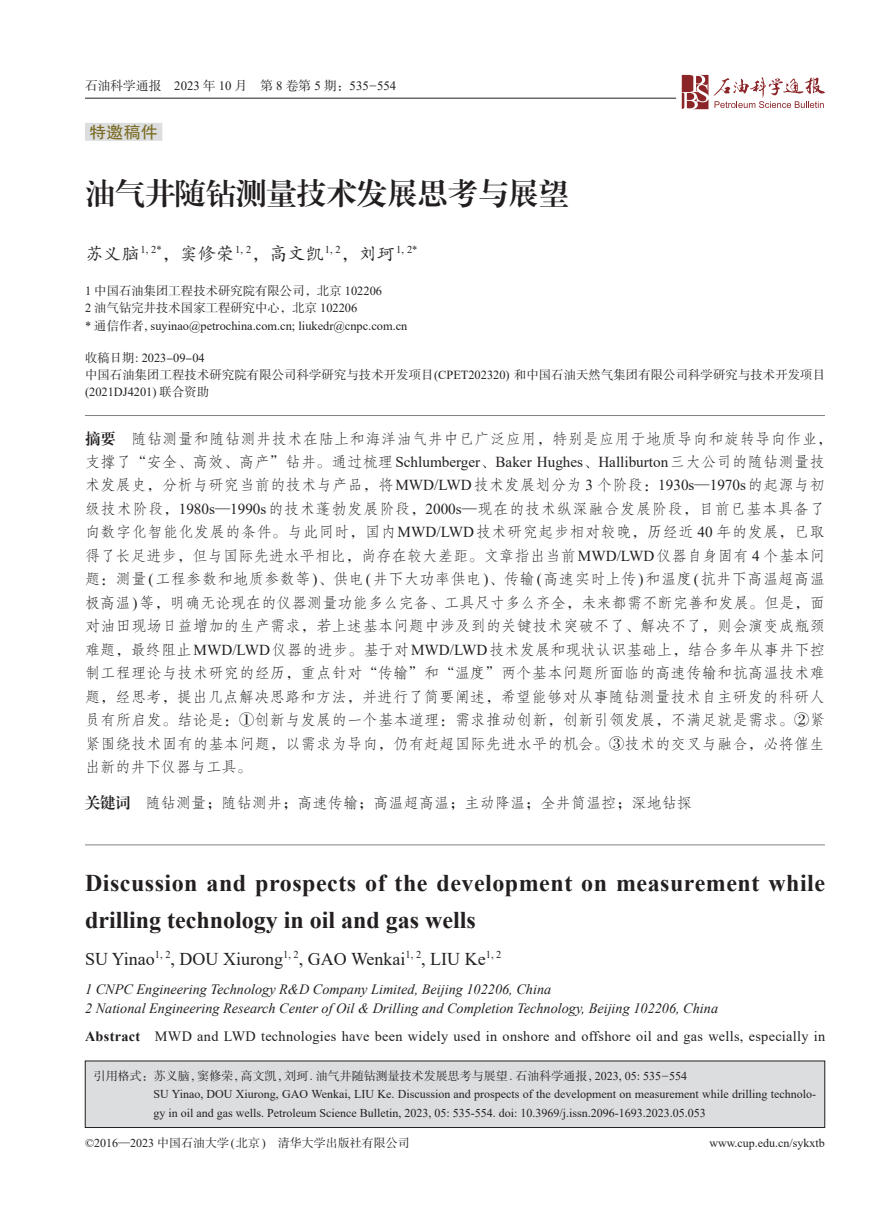
<style>
.page{position:relative;width:893px;height:1212px;background:#fff}
.page>*{position:absolute;margin:0;border:0;box-sizing:border-box;transform-origin:0 0}
.t1{font:30px "FZXBSK GBK1 0";letter-spacing:.01em;color:#231f20}
.t2{font:700 24px/37px "Times New Roman";letter-spacing:.02em;color:#231f20}
.t3{font:18px "Times New Roman";color:#231f20}
.t4{font:18px "FZKTK GBK1 0";letter-spacing:.01em;color:#231f20}
.t5{font:16.8px "FZHTJW GB1 0";color:#7b6c24}
.t6{font:15.15px/23.4px "FZFSK GBK1 0";letter-spacing:.015em;color:#231f20;text-align:justify}
.t7{font:15.15px "Times New Roman";color:#231f20}
.t8{font:italic 14.25px/19.2px "Times New Roman";color:#231f20}
.t9{font:14.25px "Times New Roman";letter-spacing:.02em;color:#231f20}
.t10{font:12.75px "Times New Roman";color:#231f20}
.t11{font:12.3px/17.2px "FZSSK GBK1 0";letter-spacing:.005em;color:#231f20}
.t12{font:12.3px "Times New Roman";color:#231f20}
.t13{font:12px/18.6px "Times New Roman";color:#231f20}
.t14{font:12px "FZSSK GBK1 0";color:#231f20}
.s1{font-family:"FZSSK GBK1 0"}
.s2{font-family:"FZBSJW GB1 0"}
.s3{font-family:"Times New Roman"}
.s4{font-family:"FZSSJW GB1 0"}
.s5{font-family:"FZXBSK GBK1 0"}
.s6{font-family:"FZFSK GBK1 0"}
.s7{font-weight:700}
</style>
<div class="page">
<hr style="left:85px;top:98px;width:591px;height:1px;background:#231f20">
<svg style="left:682px;top:75px;width:143px;height:34px"></svg>
<div style="left:85px;top:123px;width:77px;height:18px;background:#dcdddf"></div>
<hr style="left:85px;top:415px;width:740px;height:1px;background:#808285">
<hr style="left:85px;top:844px;width:740px;height:1px;background:#808285">
<div style="left:85px;top:1061px;width:740px;height:66px;background:#dcdddf"></div>
<div style="left:85px;top:1061px;width:740px;height:67px;border:1px solid #231f20"></div>
<p class="t10" style="left:85px;top:77px;width:313px"><span class="s1">石油科学通报</span> 2023 <span class="s1">年</span> 10 <span class="s1">月 第</span> 8 <span class="s1">卷第</span> 5 <span class="s1">期：</span>535<span class="s2">-</span>554</p>
<p class="t5" style="left:89px;top:123px;width:70px">特邀稿件</p>
<h1 class="t1" style="left:85px;top:177px;width:485px">油气井随钻测量技术发展思考与展望</h1>
<p class="t4" style="left:85px;top:245px;width:334px">苏义脑<sup>1,</sup> <sup>2*</sup>，窦修荣<sup>1,</sup> <sup>2</sup>，高文凯<sup>1,</sup> <sup>2</sup>，刘珂<sup>1,</sup> <sup>2*</sup></p>
<p class="t11" style="left:85px;top:283px;width:298px"><span class="s3">1</span> 中国石油集团工程技术研究院有限公司，北京 <span class="s3">102206<br>2</span> 油气钻完井技术国家工程研究中心，北京 <span class="s3">102206</span></p>
<p class="t12" style="left:85px;top:317px;width:324px">* <span class="s1">通信作者</span>, suyinao@petrochina.com.cn; liukedr@cnpc.com.cn</p>
<p class="t12" style="left:85px;top:349px;width:121px"><span class="s1">收稿日期</span>: 2023<span class="s4">-</span>09<span class="s4">-</span>04</p>
<p class="t11" style="left:85px;top:367px;width:741px">中国石油集团工程技术研究院有限公司科学研究与技术开发项目<span class="s3">(CPET202320)</span> 和中国石油天然气集团有限公司科学研究与技术开发项目</p>
<p class="t12" style="left:85px;top:383px;width:126px">(2021DJ4201) <span class="s1">联合资助</span></p>
<p class="t6" style="left:85px;top:427px;width:749px"><span class="s5">摘要</span> 随钻测量和随钻测井技术在陆上和海洋油气井中已广泛应用，特别是应用于地质导向和旋转导向作业，</p>
<p class="t7" style="left:85px;top:451px;width:741px"><span class="s6">支撑了“安全、高效、高产”钻井。通过梳理</span>Schlumberger<span class="s6">、</span>Baker Hughes<span class="s6">、</span>Halliburton<span class="s6">三大公司的随钻测量技</span></p>
<p class="t6" style="left:85px;top:474px;width:741px">术发展史，分析与研究当前的技术与产品，将<span class="s3">MWD/LWD</span>技术发展划分为 <span class="s3">3</span> 个阶段：<span class="s3">1930s</span>—<span class="s3">1970s</span>的起源与初级技术阶段，<span class="s3">1980s</span>—<span class="s3">1990s</span>的技术蓬勃发展阶段，<span class="s3">2000s</span>—现在的技术纵深融合发展阶段，目前已基本具备了向数字化智能化发展的条件。与此同时，国内<span class="s3">MWD/LWD</span>技术研究起步相对较晚，历经近 <span class="s3">40</span> 年的发展，已取得了长足进步，但与国际先进水平相比，尚存在较大差距。文章指出当前<span class="s3">MWD/LWD</span>仪器自身固有 <span class="s3">4</span> 个基本问题：测量<span class="s3">(</span>工程参数和地质参数等<span class="s3">)</span>、供电<span class="s3">(</span>井下大功率供电<span class="s3">)</span>、传输<span class="s3">(</span>高速实时上传<span class="s3">)</span>和温度<span class="s3">(</span>抗井下高温超高温极高温<span class="s3">)</span>等，明确无论现在的仪器测量功能多么完备、工具尺寸多么齐全，未来都需不断完善和发展。但是，面对油田现场日益增加的生产需求，若上述基本问题中涉及到的关键技术突破不了、解决不了，则会演变成瓶颈难题，最终阻止<span class="s3">MWD/LWD</span>仪器的进步。基于对<span class="s3">MWD/LWD</span>技术发展和现状认识基础上，结合多年从事井下控制工程理论与技术研究的经历，重点针对“传输”和“温度”两个基本问题所面临的高速传输和抗高温技术难题，经思考，提出几点解决思路和方法，并进行了简要阐述，希望能够对从事随钻测量技术自主研发的科研人员有所启发。结论是：①创新与发展的一个基本道理：需求推动创新，创新引领发展，不满足就是需求。②紧紧围绕技术固有的基本问题，以需求为导向，仍有赶超国际先进水平的机会。③技术的交叉与融合，必将催生出新的井下仪器与工具。</p>
<p class="t6" style="left:85px;top:792px;width:609px"><span class="s5">关键词</span> 随钻测量；随钻测井；高速传输；高温超高温；主动降温；全井筒温控；深地钻探</p>
<h2 class="t2" style="left:85px;top:864px;width:741px">Discussion and prospects of the development on measurement while drilling technology in oil and gas wells</h2>
<p class="t3" style="left:85px;top:946px;width:418px">SU Yinao<sup>1,</sup> <sup>2</sup>, DOU Xiurong<sup>1,</sup> <sup>2</sup>, GAO Wenkai<sup>1,</sup> <sup>2</sup>, LIU Ke<sup>1,</sup> <sup>2</sup></p>
<p class="t8" style="left:85px;top:979px;width:635px">1 CNPC Engineering Technology R&amp;D Company Limited, Beijing 102206, China<br>2 National Engineering Research Center of Oil &amp; Drilling and Completion Technology, Beijing 102206, China</p>
<p class="t9" style="left:85px;top:1026px;width:742px"><span class="s7">Abstract</span> MWD and LWD technologies have been widely used in onshore and offshore oil and gas wells, especially in</p>
<p class="t14" style="left:94px;top:1069px;width:595px">引用格式：苏义脑<span class="s3">,</span> 窦修荣<span class="s3">,</span> 高文凯<span class="s3">,</span> 刘珂<span class="s3">.</span> 油气井随钻测量技术发展思考与展望<span class="s3">.</span> 石油科学通报<span class="s3">, 2023, 05: 535</span><span class="s2">-</span><span class="s3">554</span></p>
<p class="t13" style="left:153px;top:1084px;width:664px">SU Yinao, DOU Xiurong, GAO Wenkai, LIU Ke. Discussion and prospects of the development on measurement while drilling technolo&shy;gy in oil and gas wells. Petroleum Science Bulletin, 2023, 05: 535-554. doi: 10.3969/j.issn.2096-1693.2023.05.053</p>
<p class="t14" style="left:85px;top:1136px;width:326px"><span class="s3">©2016</span>—<span class="s3">2023</span> 中国石油大学<span class="s3">(</span>北京<span class="s3">)</span> 清华大学出版社有限公司</p>
<p class="t13" style="left:709px;top:1133px;width:117px">www.cup.edu.cn/sykxtb</p>
</div>
